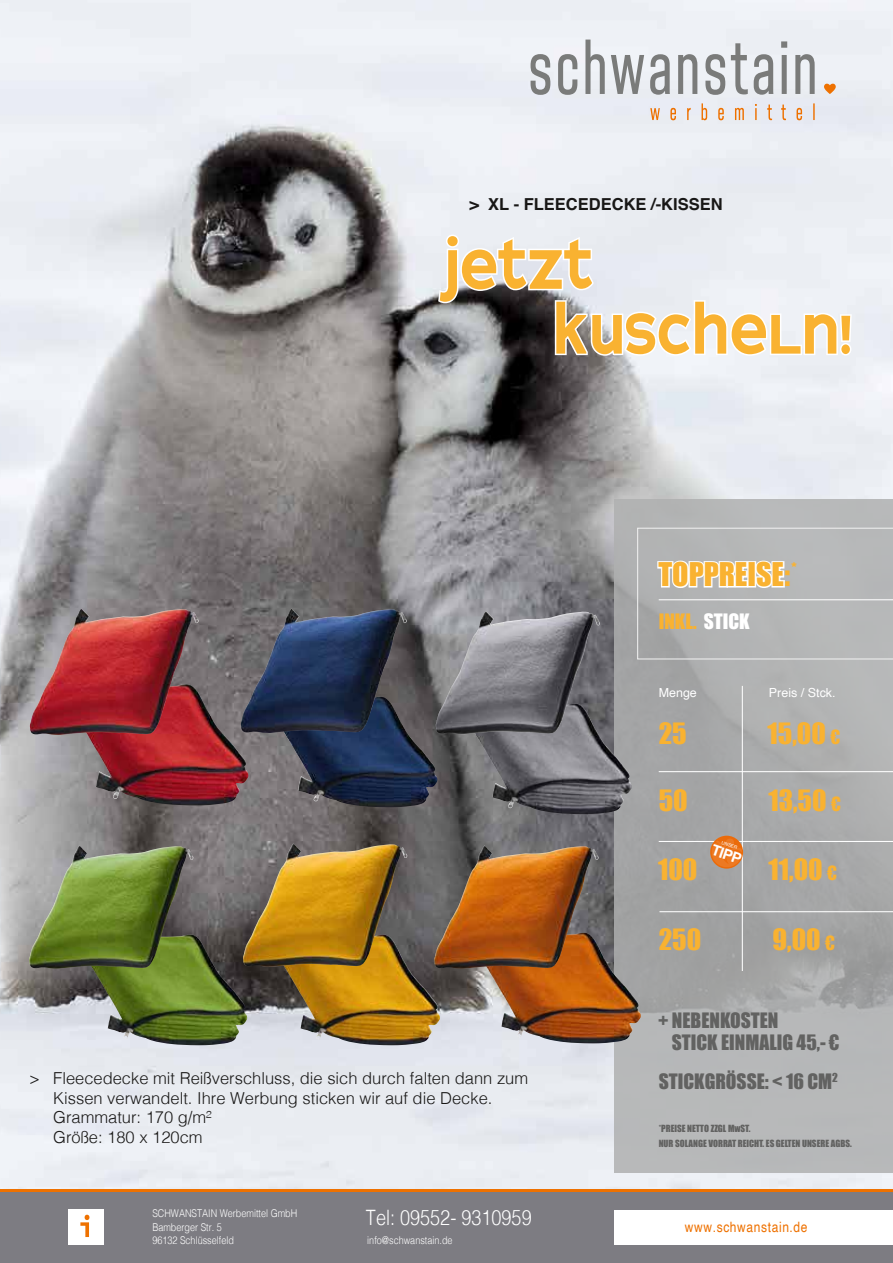
<style>
.page{position:relative;width:893px;height:1263px;background:#fff}
.page>*{position:absolute;margin:0;border:0;box-sizing:border-box;transform-origin:0 0}
.t1{font:700 54px/64.8px "Big Smalls";color:#f9b231}
.t2{font:30px "Impact";color:#f9b231}
.t3{font:27px "Impact";color:#f9b231}
.t4{font:300 21.15px "Helvetica";color:#fff;scale:.85 1}
.t5{font:21px "Impact";color:#f9b231}
.t6{font:19.5px/22.5px "Impact";color:#626261}
.t7{font:19.5px "Impact";color:#f9b231}
.t8{font:300 16.5px/19.5px "Helvetica";color:#181716}
.t9{font:700 16.5px "Helvetica";color:#181716}
.t10{font:700 14.85px "Helvetica";color:#fff}
.t11{font:14.25px "Helvetica";letter-spacing:.05em;color:#ee7100;scale:.84 1}
.t12{font:12.45px "Helvetica";color:#fff}
.t13{font:300 10.65px/13.5px "Helvetica";color:#fff;scale:.85 1}
.t14{font:9.15px/15.1px "Impact";color:#626261}
.t15{font:4.65px "Helvetica";color:#fff}
.s1{color:#fff}
.s2{font-size:18px}
</style>
<div class="page">
<img style="left:0;top:0;width:893px;height:1189px">
<div style="left:0;top:1189px;width:893px;height:9px;background:#ee7100"></div>
<div style="left:0;top:1192px;width:893px;height:71px;background:#7d7c82"></div>
<div style="left:68px;top:1209px;width:36px;height:35px;background:#fff"></div>
<svg style="left:80px;top:1215px;width:9px;height:22px"></svg>
<div style="left:614px;top:1210px;width:279px;height:34px;background:#fff"></div>
<svg style="left:650px;top:103px;width:165px;height:17px;background:#e8d9cf"></svg>
<svg style="left:822px;top:83px;width:16px;height:11px"></svg>
<svg style="left:531px;top:40px;width:284px;height:55px;background:#c9cccf"></svg>
<svg style="left:615px;top:499px;width:278px;height:674px;background:#acadae"></svg>
<svg style="left:637px;top:528px;width:256px;height:131px;background:#babbbb"></svg>
<hr style="left:742px;top:686px;width:1px;height:285px;background:#fff">
<hr style="left:659px;top:771px;width:234px;height:1px;background:#fff">
<hr style="left:659px;top:841px;width:234px;height:1px;background:#fff">
<hr style="left:659px;top:911px;width:234px;height:1px;background:#fff">
<svg style="left:437px;top:233px;width:416px;height:124px"></svg>
<img style="left:69px;top:684px;width:179px;height:121px">
<img style="left:30px;top:608px;width:169px;height:127px">
<img style="left:468px;top:703px;width:164px;height:111px">
<img style="left:276px;top:934px;width:164px;height:111px">
<img style="left:477px;top:932px;width:164px;height:111px">
<img style="left:83px;top:934px;width:164px;height:111px">
<img style="left:273px;top:696px;width:164px;height:111px">
<img style="left:241px;top:608px;width:166px;height:125px">
<img style="left:436px;top:611px;width:164px;height:123px">
<hr style="left:659px;top:599px;width:234px;height:1px;background:#fff">
<img style="left:243px;top:843px;width:164px;height:124px">
<img style="left:434px;top:845px;width:164px;height:124px">
<img style="left:29px;top:845px;width:164px;height:124px">
<svg style="left:710px;top:836px;width:33px;height:33px"></svg>
<svg style="left:712px;top:838px;width:30px;height:29px"></svg>
<p class="t9" style="left:469px;top:194px;width:255px">&gt; XL - FLEECEDECKE /-KISSEN</p>
<h1 class="t1" style="left:553px;top:237px;width:300px;text-indent:-108px">JETZT<br>KUSCHELN!</h1>
<h2 class="t2" style="left:658px;top:551px;width:133px">TOPPREISE:</h2>
<p class="t5" style="left:791px;top:554px;width:7px">*</p>
<p class="t7" style="left:659px;top:606px;width:92px">INKL. <span class="s1">STICK</span></p>
<p class="t12" style="left:659px;top:683px;width:40px">Menge</p>
<p class="t12" style="left:769px;top:683px;width:68px">Preis / Stck.</p>
<h3 class="t3" style="left:659px;top:712px;width:30px">25</h3>
<h3 class="t3" style="left:768px;top:712px;width:74px">15,00 <span class="s2">€</span></h3>
<h3 class="t3" style="left:659px;top:779px;width:30px">50</h3>
<h3 class="t3" style="left:768px;top:779px;width:74px">13,50 <span class="s2">€</span></h3>
<p class="t15" style="left:723px;top:839px;width:18px;rotate:19deg">UNSER</p>
<p class="t10" style="left:715px;top:840px;width:32px;rotate:19deg">TIPP</p>
<h3 class="t3" style="left:658px;top:848px;width:41px">100</h3>
<h3 class="t3" style="left:769px;top:848px;width:70px">11,00 <span class="s2">€</span></h3>
<h3 class="t3" style="left:659px;top:919px;width:44px">250</h3>
<h3 class="t3" style="left:772px;top:919px;width:64px">9,00 <span class="s2">€</span></h3>
<p class="t8" style="left:53px;top:1067px;width:477px;text-indent:-24px">&gt; Fleecedecke mit Reißverschluss, die sich durch falten dann zum Kissen verwandelt. Ihre Werbung sticken wir auf die Decke.<br>Grammatur: 170 g/m²<br>Größe: 180 x 120cm</p>
<p class="t13" style="left:152px;top:1206px;width:172px">SCHWANSTAIN Werbemittel GmbH<br>Bamberger Str. 5<br>96132 Schlüsselfeld</p>
<p class="t4" style="left:366px;top:1199px;width:196px">Tel: 09552- 9310959</p>
<p class="t13" style="left:367px;top:1232px;width:102px">info@schwanstain.de</p>
<p class="t6" style="left:672px;top:1008px;width:169px;text-indent:-14px">+ NEBENKOSTEN<br>STICK EINMALIG 45,- €</p>
<p class="t6" style="left:659px;top:1069px;width:181px">STICKGRÖSSE: &lt; 16 CM<sup>2</sup></p>
<p class="t14" style="left:659px;top:1121px;width:195px">*PREISE NETTO ZZGL MwST.<br>NUR SOLANGE VORRAT REICHT. ES GELTEN UNSERE AGBS.</p>
<p class="t11" style="left:685px;top:1216px;width:148px">www.schwanstain.de</p>
</div>
